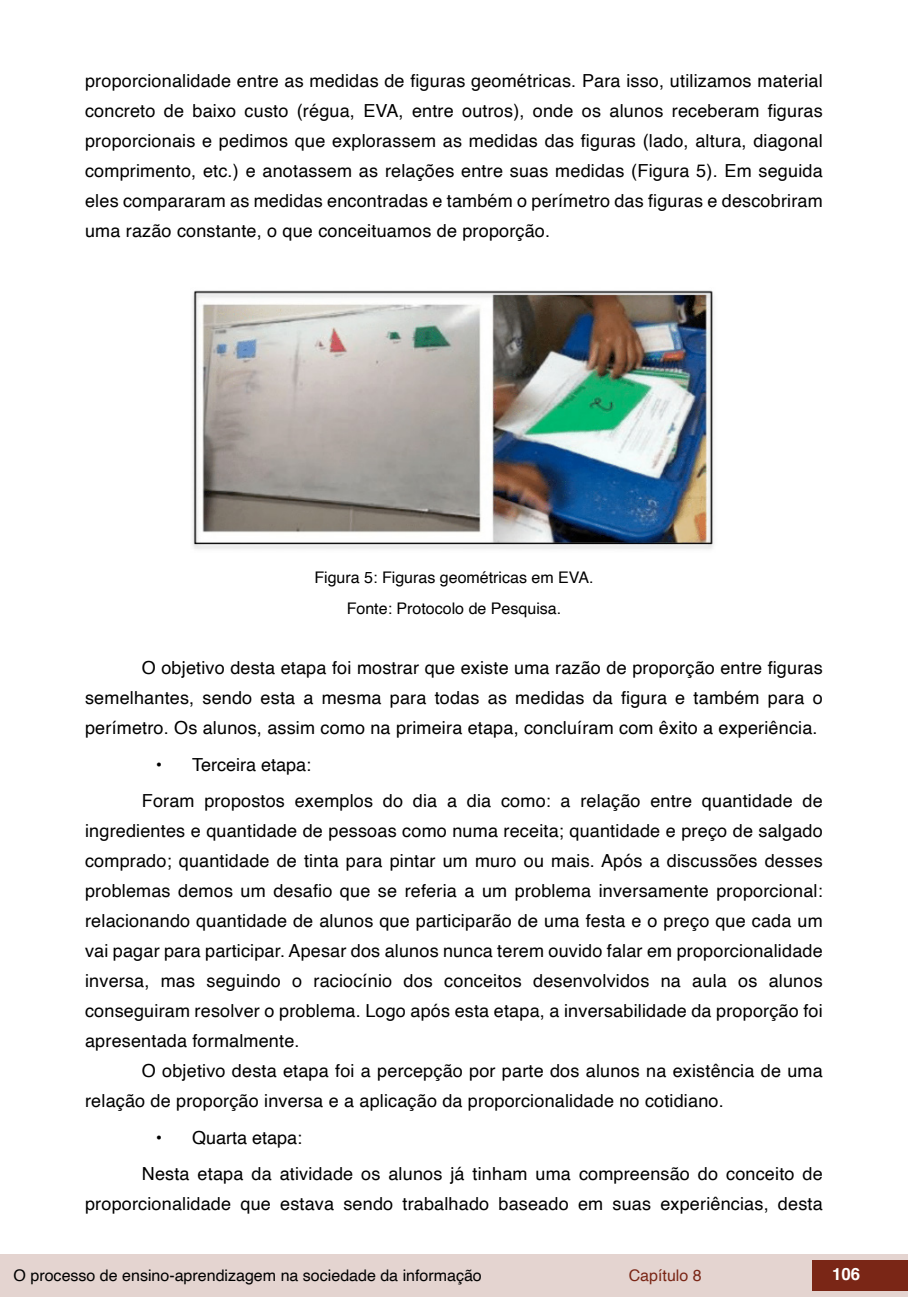
<style>
.page{position:relative;width:908px;height:1304px;background:#fff}
.page>*{position:absolute;margin:0;border:0;box-sizing:border-box;transform-origin:0 0}
.t1{font:18px/30px "Helvetica";letter-spacing:.01em;color:#000;text-align:justify}
.t2{font:700 16.8px "Helvetica";color:#fff}
.t3{font:16px/30.6px "Helvetica";color:#000;text-align:center}
.t4{font:16px "Helvetica";color:#7a2616}
</style>
<div class="page">
<div style="left:0;top:1254px;width:906px;height:43px;background:#e4d4d0"></div>
<div style="left:812px;top:1261px;width:95px;height:30px;background:#7a2616"></div>
<img style="left:192px;top:290px;width:522px;height:259px">
<p class="t1" style="left:85px;top:66px;width:738px">proporcionalidade entre as medidas de figuras geométricas. Para isso, utilizamos material concreto de baixo custo (régua, EVA, entre outros), onde os alunos receberam figuras proporcionais e pedimos que explorassem as medidas das figuras (lado, altura, diagonal comprimento, etc.) e anotassem as relações entre suas medidas (Figura 5). Em seguida eles compararam as medidas encontradas e também o perímetro das figuras e descobriram uma razão constante, o que conceituamos de proporção.</p>
<p class="t3" style="left:314px;top:563px;width:280px">Figura 5: Figuras geométricas em EVA.<br>Fonte: Protocolo de Pesquisa.</p>
<p class="t1" style="left:85px;top:653px;width:738px;text-indent:57px">O objetivo desta etapa foi mostrar que existe uma razão de proporção entre figuras semelhantes, sendo esta a mesma para todas as medidas da figura e também para o perímetro. Os alunos, assim como na primeira etapa, concluíram com êxito a experiência.</p>
<p class="t1" style="left:142px;top:747px;width:682px;line-height:35.6px;text-indent:14px">• Terceira etapa:<br>Foram propostos exemplos do dia a dia como: a relação entre quantidade de</p>
<p class="t1" style="left:85px;top:816px;width:738px">ingredientes e quantidade de pessoas como numa receita; quantidade e preço de salgado comprado; quantidade de tinta para pintar um muro ou mais. Após a discussões desses problemas demos um desafio que se referia a um problema inversamente proporcional: relacionando quantidade de alunos que participarão de uma festa e o preço que cada um vai pagar para participar. Apesar dos alunos nunca terem ouvido falar em proporcionalidade inversa, mas seguindo o raciocínio dos conceitos desenvolvidos na aula os alunos conseguiram resolver o problema. Logo após esta etapa, a inversabilidade da proporção foi apresentada formalmente.</p>
<p class="t1" style="left:85px;top:1056px;width:738px;text-indent:57px">O objetivo desta etapa foi a percepção por parte dos alunos na existência de uma relação de proporção inversa e a aplicação da proporcionalidade no cotidiano.</p>
<p class="t1" style="left:142px;top:1121px;width:682px;line-height:35.6px;text-indent:14px">• Quarta etapa:<br>Nesta etapa da atividade os alunos já tinham uma compreensão do conceito de</p>
<p class="t1" style="left:85px;top:1189px;width:738px">proporcionalidade que estava sendo trabalhado baseado em suas experiências, desta</p>
<p class="t3" style="left:14px;top:1260px;width:469px">O processo de ensino-aprendizagem na sociedade da informação</p>
<p class="t4" style="left:628px;top:1263px;width:74px">Capítulo 8</p>
<p class="t2" style="left:831px;top:1261px;width:30px">106</p>
</div>
